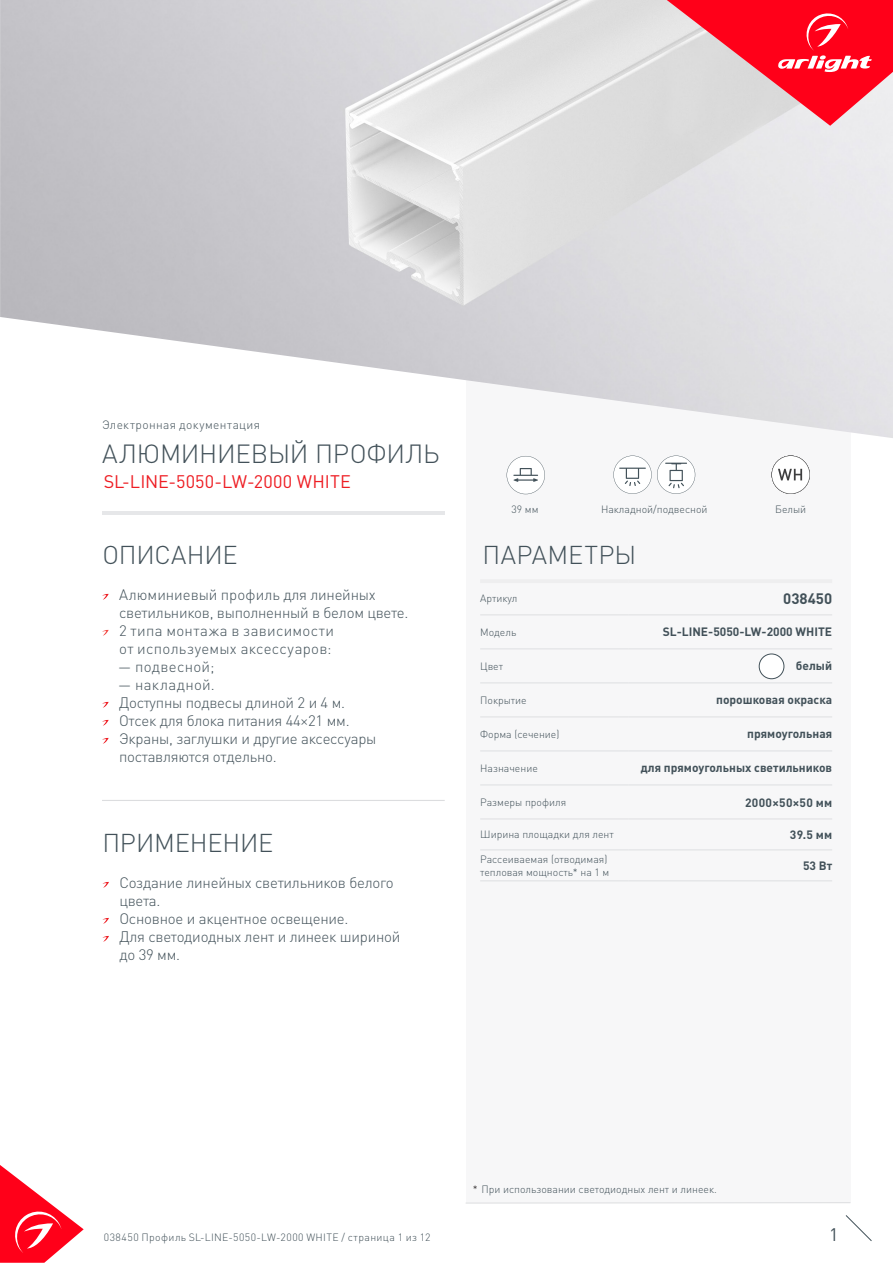
<style>
.page{position:relative;width:893px;height:1263px;background:#fff}
.page>*{position:absolute;margin:0;border:0;box-sizing:border-box;transform-origin:0 0}
.t1{font:300 25.95px "DIN Pro";letter-spacing:-.01em;color:#425159}
.t2{font:300 25.5px "DIN Pro";letter-spacing:-.005em;color:#425159}
.t3{font:300 25.5px "DIN Pro";letter-spacing:.015em;color:#425159}
.t4{font:18px "DIN Pro";letter-spacing:.01em;color:#ee1d23}
.t5{font:18px "DIN Pro";color:#425159}
.t6{font:300 15px/18px "DIN Pro";letter-spacing:-.015em;color:#425159}
.t7{font:300 15px/18px "DIN Pro";letter-spacing:.02em;color:#425159}
.t8{font:700 15px "DIN Pro";color:#425159}
.t9{font:700 12px "DIN Pro";color:#425159}
.t10{font:300 12px "DIN Pro";letter-spacing:.03em;color:#425159}
.t11{font:700 12px "DIN Pro";letter-spacing:.025em;color:#425159}
.t12{font:300 10.5px/12.6px "DIN Pro";color:#425159}
.t13{font:300 10.5px "DIN Pro";letter-spacing:.04em;color:#425159}
.s1{color:#231f20}
</style>
<div class="page">
<svg style="left:0;top:1165px;width:84px;height:98px"></svg>
<svg style="left:845px;top:1215px;width:27px;height:26px"></svg>
<div style="left:466px;top:250px;width:384px;height:953px;background:#f7f7f8"></div>
<img style="left:0;top:0;width:893px;height:438px">
<hr style="left:102px;top:511px;width:342px;height:3px;background:#e6e7e9">
<hr style="left:480px;top:579px;width:148px;height:4px;background:#eeeeef">
<hr style="left:628px;top:579px;width:204px;height:4px;background:#eeeeef">
<hr style="left:480px;top:614px;width:148px;height:1px;background:#e6e7e9">
<hr style="left:628px;top:614px;width:204px;height:1px;background:#e6e7e9">
<hr style="left:480px;top:648px;width:148px;height:2px;background:#e6e7e9">
<hr style="left:628px;top:648px;width:204px;height:2px;background:#e6e7e9">
<hr style="left:480px;top:682px;width:148px;height:2px;background:#e6e7e9">
<hr style="left:628px;top:682px;width:204px;height:2px;background:#e6e7e9">
<hr style="left:480px;top:716px;width:148px;height:2px;background:#e6e7e9">
<hr style="left:628px;top:716px;width:204px;height:2px;background:#e6e7e9">
<hr style="left:480px;top:750px;width:148px;height:2px;background:#e6e7e9">
<hr style="left:628px;top:750px;width:204px;height:2px;background:#e6e7e9">
<hr style="left:480px;top:784px;width:148px;height:2px;background:#e6e7e9">
<hr style="left:628px;top:784px;width:204px;height:2px;background:#e6e7e9">
<hr style="left:480px;top:818px;width:148px;height:2px;background:#e6e7e9">
<hr style="left:628px;top:818px;width:204px;height:2px;background:#e6e7e9">
<hr style="left:480px;top:849px;width:148px;height:2px;background:#e6e7e9">
<hr style="left:628px;top:849px;width:204px;height:2px;background:#e6e7e9">
<hr style="left:480px;top:880px;width:148px;height:1px;background:#e6e7e9">
<hr style="left:628px;top:880px;width:204px;height:1px;background:#e6e7e9">
<hr style="left:466px;top:1202px;width:384px;height:1px;background:#dcdddf">
<svg style="left:667px;top:0;width:226px;height:126px;background:#f16674"></svg>
<svg style="left:102px;top:882px;width:7px;height:6px"></svg>
<svg style="left:102px;top:918px;width:7px;height:6px"></svg>
<svg style="left:102px;top:936px;width:7px;height:6px"></svg>
<hr style="left:102px;top:800px;width:343px;height:1px;background:#dcdddf">
<svg style="left:507px;top:456px;width:38px;height:38px"></svg>
<svg style="left:613px;top:456px;width:82px;height:38px"></svg>
<svg style="left:102px;top:594px;width:7px;height:6px"></svg>
<svg style="left:102px;top:630px;width:7px;height:6px"></svg>
<svg style="left:102px;top:702px;width:7px;height:6px"></svg>
<svg style="left:102px;top:720px;width:7px;height:6px"></svg>
<svg style="left:102px;top:738px;width:7px;height:6px"></svg>
<svg style="left:772px;top:456px;width:38px;height:38px"></svg>
<div style="left:759px;top:654px;width:25px;height:25px;background:#fff;border-radius:50%"></div>
<div style="left:759px;top:654px;width:25px;height:25px;border:1px solid #425159;border-radius:50%"></div>
<p class="t10" style="left:102px;top:417px;width:160px">Электронная документация</p>
<p class="t1" style="left:102px;top:436px;width:339px">АЛЮМИНИЕВЫЙ ПРОФИЛЬ</p>
<p class="t4" style="left:104px;top:470px;width:249px">SL-LINE-5050-LW-2000 WHITE</p>
<p class="t2" style="left:102px;top:537px;width:137px">ОПИСАНИЕ</p>
<p class="t6" style="left:119px;top:584px;width:291px">Алюминиевый профиль для линейных светильников, выполненный в белом цвете.</p>
<p class="t7" style="left:119px;top:620px;width:217px">2 типа монтажа в зависимости от используемых аксессуаров:</p>
<p class="t7" style="left:118px;top:656px;width:98px">— подвесной;</p>
<p class="t7" style="left:118px;top:674px;width:98px">— накладной.</p>
<p class="t6" style="left:119px;top:692px;width:228px">Доступны подвесы длиной 2 и 4 м.</p>
<p class="t6" style="left:119px;top:710px;width:232px">Отсек для блока питания 44×21 мм.</p>
<p class="t6" style="left:119px;top:728px;width:259px">Экраны, заглушки и другие аксессуары поставляются отдельно.</p>
<p class="t2" style="left:102px;top:825px;width:172px">ПРИМЕНЕНИЕ</p>
<p class="t6" style="left:119px;top:872px;width:276px">Создание линейных светильников белого цвета.</p>
<p class="t6" style="left:119px;top:908px;width:231px">Основное и акцентное освещение.</p>
<p class="t6" style="left:119px;top:926px;width:283px">Для светодиодных лент и линеек шириной до 39 мм.</p>
<p class="t12" style="left:511px;top:502px;width:29px">39 мм</p>
<p class="t12" style="left:601px;top:502px;width:108px">Накладной/подвесной</p>
<p class="t12" style="left:775px;top:502px;width:33px">Белый</p>
<p class="t3" style="left:483px;top:537px;width:155px">ПАРАМЕТРЫ</p>
<p class="t12" style="left:480px;top:591px;width:39px">Артикул</p>
<p class="t8" style="left:783px;top:588px;width:50px">038450</p>
<p class="t12" style="left:480px;top:625px;width:38px">Модель</p>
<p class="t9" style="left:663px;top:624px;width:171px">SL-LINE-5050-LW-2000 WHITE</p>
<p class="t12" style="left:480px;top:659px;width:24px">Цвет</p>
<p class="t9" style="left:796px;top:658px;width:38px">белый</p>
<p class="t12" style="left:480px;top:693px;width:48px">Покрытие</p>
<p class="t9" style="left:716px;top:692px;width:117px">порошковая окраска</p>
<p class="t12" style="left:480px;top:727px;width:81px">Форма (сечение)</p>
<p class="t9" style="left:747px;top:726px;width:86px">прямоугольная</p>
<p class="t12" style="left:480px;top:761px;width:59px">Назначение</p>
<p class="t9" style="left:641px;top:760px;width:193px">для прямоугольных светильников</p>
<p class="t12" style="left:480px;top:795px;width:87px">Размеры профиля</p>
<p class="t11" style="left:745px;top:794px;width:89px">2000×50×50 мм</p>
<p class="t12" style="left:480px;top:828px;width:135px">Ширина площадки для лент</p>
<p class="t9" style="left:790px;top:826px;width:44px">39.5 мм</p>
<p class="t12" style="left:480px;top:852px;width:131px">Рассеиваемая (отводимая) тепловая мощность* на 1 м</p>
<p class="t9" style="left:803px;top:857px;width:31px">53 Вт</p>
<p class="t12" style="left:473px;top:1183px;width:246px"><span class="s1">*</span> При использовании светодиодных лент и линеек.</p>
<p class="t13" style="left:104px;top:1230px;width:328px">038450 Профиль SL-LINE-5050-LW-2000 WHITE / страница 1 из 12</p>
<p class="t5" style="left:829px;top:1222px;width:11px">1</p>
</div>
